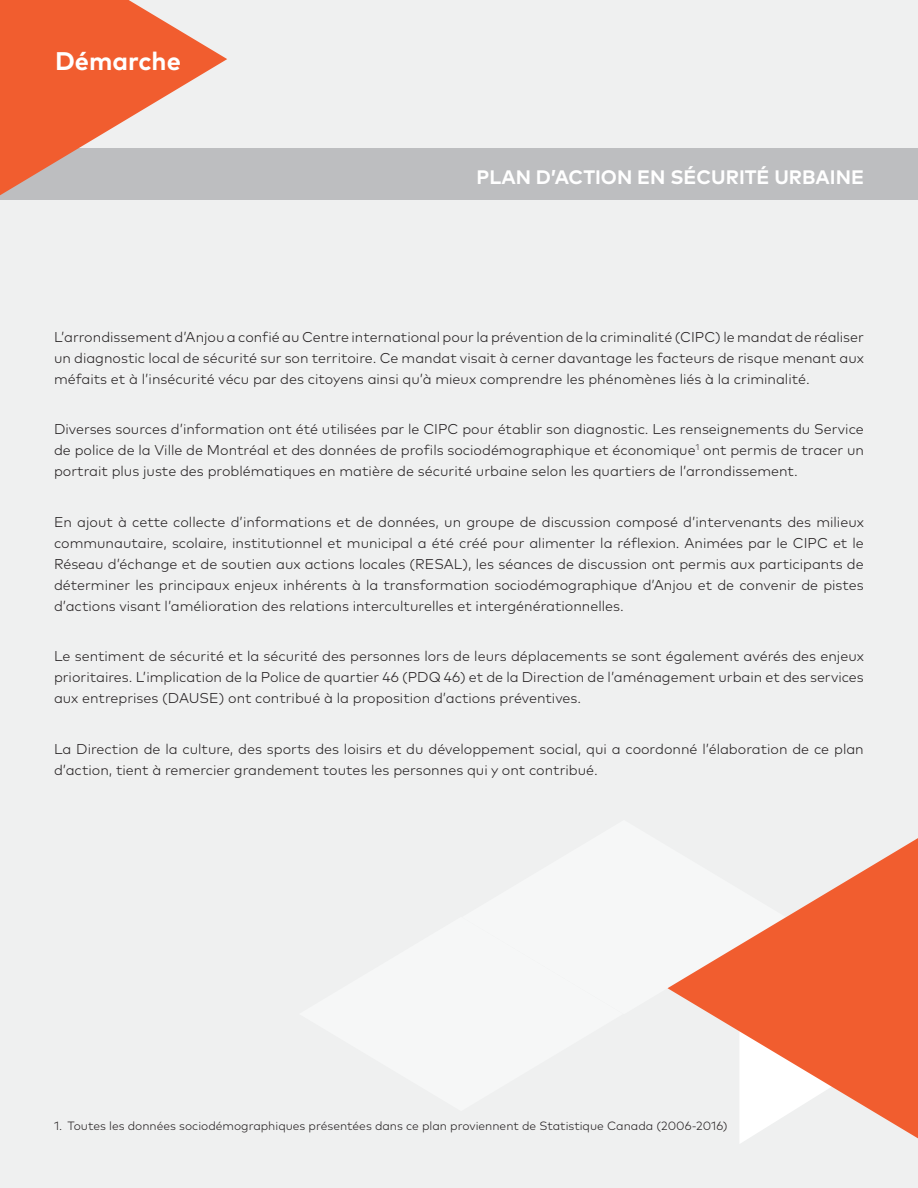
<style>
.page{position:relative;width:918px;height:1188px;background:#eff0f0}
.page>*{position:absolute;margin:0;border:0;box-sizing:border-box;transform-origin:0 0}
.reg{font:700 25.5px "Mark Pro";color:#fff}
.reg-2{font:700 19.5px "Mark Pro";color:#fff}
.regu_credit{font:300 14.25px/21px "Mark Pro";color:#231f20;text-align:justify}
.regu_credit-2{font:300 12px "Mark Pro";color:#231f20}
</style>
<div class="page">
<div style="left:0;top:148px;width:918px;height:51px;background:#bdbec0"></div>
<svg style="left:0;top:0;width:227px;height:195px;fill:#f15d2f"></svg>
<svg style="left:668px;top:838px;width:250px;height:300px"></svg>
<p class="reg" style="left:55px;top:42px;width:127px">Démarche</p>
<p class="reg-2" style="left:476px;top:162px;width:389px">PLAN D’ACTION EN SÉCURITÉ URBAINE</p>
<p class="regu_credit" style="left:54px;top:325px;width:812px">L’arrondissement d’Anjou a confié au Centre international pour la prévention de la criminalité (CIPC) le mandat de réaliser un diagnostic local de sécurité sur son territoire. Ce mandat visait à cerner davantage les facteurs de risque menant aux méfaits et à l’insécurité vécu par des citoyens ainsi qu’à mieux comprendre les phénomènes liés à la criminalité.</p>
<p class="regu_credit" style="left:54px;top:418px;width:811px">Diverses sources d’information ont été utilisées par le CIPC pour établir son diagnostic. Les renseignements du Service de police de la Ville de Montréal et des données de profils sociodémographique et économique<sup>1</sup> ont permis de tracer un portrait plus juste des problématiques en matière de sécurité urbaine selon les quartiers de l’arrondissement.</p>
<p class="regu_credit" style="left:54px;top:510px;width:811px">En ajout à cette collecte d’informations et de données, un groupe de discussion composé d’intervenants des milieux communautaire, scolaire, institutionnel et municipal a été créé pour alimenter la réflexion. Animées par le CIPC et le Réseau d’échange et de soutien aux actions locales (RESAL), les séances de discussion ont permis aux participants de déterminer les principaux enjeux inhérents à la transformation sociodémographique d’Anjou et de convenir de pistes d’actions visant l’amélioration des relations interculturelles et intergénérationnelles.</p>
<p class="regu_credit" style="left:54px;top:645px;width:811px">Le sentiment de sécurité et la sécurité des personnes lors de leurs déplacements se sont également avérés des enjeux prioritaires. L’implication de la Police de quartier 46 (PDQ 46) et de la Direction de l’aménagement urbain et des services aux entreprises (DAUSE) ont contribué à la proposition d’actions préventives.</p>
<p class="regu_credit" style="left:54px;top:737px;width:811px">La Direction de la culture, des sports des loisirs et du développement social, qui a coordonné l’élaboration de ce plan d’action, tient à remercier grandement toutes les personnes qui y ont contribué.</p>
<p class="regu_credit-2" style="left:54px;top:1116px;width:675px">1. Toutes les données sociodémographiques présentées dans ce plan proviennent de Statistique Canada (2006-2016)</p>
</div>
